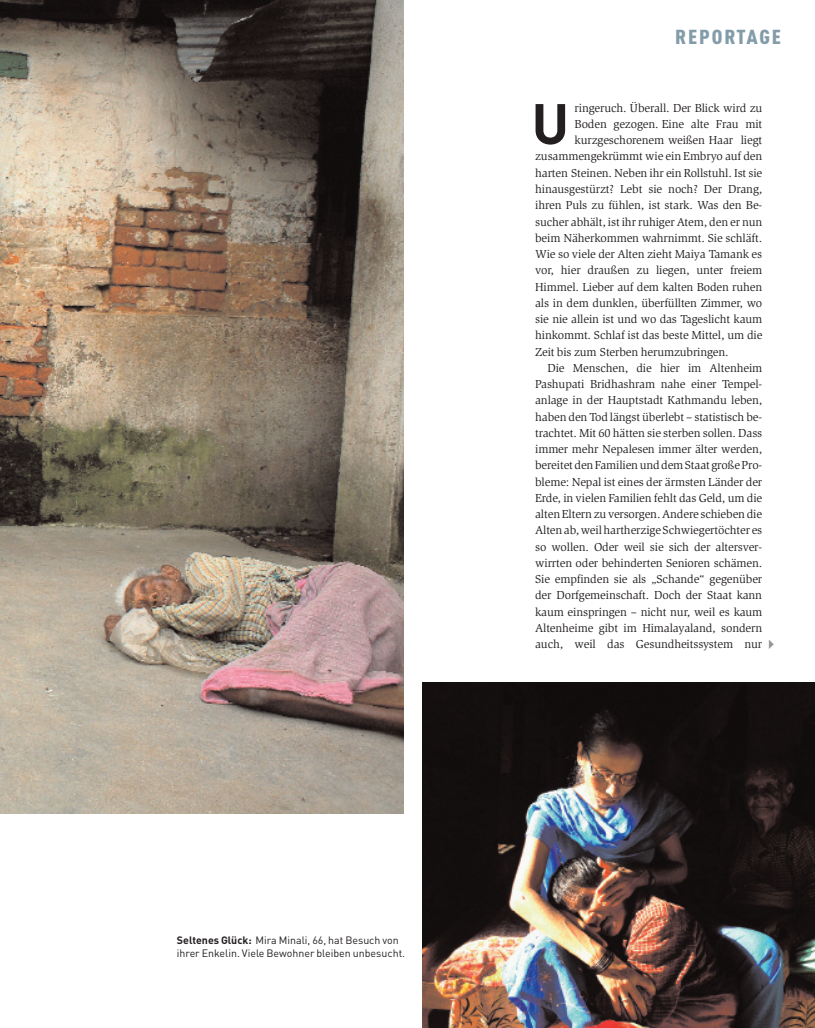
<style>
.page{position:relative;width:815px;height:1028px;background:#fff}
.page>*{position:absolute;margin:0;border:0;box-sizing:border-box;transform-origin:0 0}
.t1{font:700 56.38px "DIN Pro";color:#231f20}
.t2{font:900 20px "DIN Cond";letter-spacing:.085em;color:#839ca9;scale:1.1 1}
.t3{font:11.88px "Slimbach Std";letter-spacing:-.01em;color:#231f20}
.t4{font:10.62px/13.8px "DIN Pro";color:#231f20}
.s1{font-weight:700}
</style>
<div class="page">
<img style="left:0;top:0;width:404px;height:813px">
<img style="left:423px;top:682px;width:392px;height:346px">
<p class="t4" style="left:177px;top:932px;width:230px"><span class="s1">Seltenes Glück:</span> Mira Minali, 66, hat Besuch von ihrer Enkelin. Viele Bewohner bleiben unbesucht.</p>
<h2 class="t2" style="left:675px;top:24px;width:98px">REPORTAGE</h2>
<h1 class="t1" style="left:531px;top:91px;width:39px">U</h1>
<p class="t3" style="left:575px;top:103px;width:189px">ringeruch. Überall. Der Blick wird zu</p>
<p class="t3" style="left:575px;top:119px;width:189px">Boden gezogen. Eine alte Frau mit</p>
<p class="t3" style="left:575px;top:136px;width:189px">kurzgeschorenem weißen Haar liegt</p>
<p class="t3" style="left:535px;top:152px;width:229px">zusammengekrümmt wie ein Embryo auf den</p>
<p class="t3" style="left:535px;top:168px;width:229px">harten Steinen. Neben ihr ein Rollstuhl. Ist sie</p>
<p class="t3" style="left:535px;top:184px;width:229px">hinausgestürzt? Lebt sie noch? Der Drang,</p>
<p class="t3" style="left:535px;top:201px;width:229px">ihren Puls zu fühlen, ist stark. Was den Be-</p>
<p class="t3" style="left:535px;top:217px;width:229px">sucher abhält, ist ihr ruhiger Atem, den er nun</p>
<p class="t3" style="left:535px;top:233px;width:229px">beim Näherkommen wahrnimmt. Sie schläft.</p>
<p class="t3" style="left:535px;top:249px;width:229px">Wie so viele der Alten zieht Maiya Tamank es</p>
<p class="t3" style="left:535px;top:266px;width:229px">vor, hier draußen zu liegen, unter freiem</p>
<p class="t3" style="left:535px;top:282px;width:229px">Himmel. Lieber auf dem kalten Boden ruhen</p>
<p class="t3" style="left:535px;top:298px;width:229px">als in dem dunklen, überfüllten Zimmer, wo</p>
<p class="t3" style="left:535px;top:314px;width:229px">sie nie allein ist und wo das Tageslicht kaum</p>
<p class="t3" style="left:535px;top:331px;width:229px">hinkommt. Schlaf ist das beste Mittel, um die</p>
<p class="t3" style="left:535px;top:347px;width:195px">Zeit bis zum Sterben herumzubringen.</p>
<p class="t3" style="left:548px;top:363px;width:216px">Die Menschen, die hier im Altenheim</p>
<p class="t3" style="left:535px;top:379px;width:229px">Pashupati Bridhashram nahe einer Tempel-</p>
<p class="t3" style="left:535px;top:396px;width:229px">anlage in der Hauptstadt Kathmandu leben,</p>
<p class="t3" style="left:535px;top:412px;width:228px">haben den Tod längst überlebt – statistisch be-</p>
<p class="t3" style="left:535px;top:428px;width:229px">trachtet. Mit 60 hätten sie sterben sollen. Dass</p>
<p class="t3" style="left:535px;top:444px;width:229px">immer mehr Nepalesen immer älter werden,</p>
<p class="t3" style="left:535px;top:461px;width:229px">bereitet den Familien und dem Staat große Pro-</p>
<p class="t3" style="left:535px;top:477px;width:229px">bleme: Nepal ist eines der ärmsten Länder der</p>
<p class="t3" style="left:535px;top:493px;width:229px">Erde, in vielen Familien fehlt das Geld, um die</p>
<p class="t3" style="left:535px;top:509px;width:229px">alten Eltern zu versorgen. Andere schieben die</p>
<p class="t3" style="left:535px;top:526px;width:229px">Alten ab,weil hartherzige Schwiegertöchter es</p>
<p class="t3" style="left:535px;top:542px;width:229px">so wollen. Oder weil sie sich der altersver-</p>
<p class="t3" style="left:535px;top:558px;width:229px">wirrten oder behinderten Senioren schämen.</p>
<p class="t3" style="left:535px;top:574px;width:229px">Sie empfinden sie als „Schande“ gegenüber</p>
<p class="t3" style="left:535px;top:590px;width:228px">der Dorfgemeinschaft. Doch der Staat kann</p>
<p class="t3" style="left:535px;top:607px;width:229px">kaum einspringen – nicht nur, weil es kaum</p>
<p class="t3" style="left:535px;top:623px;width:229px">Altenheime gibt im Himalayaland, sondern</p>
<p class="t3" style="left:535px;top:639px;width:229px">auch, weil das Gesundheitssystem nur</p>
</div>
